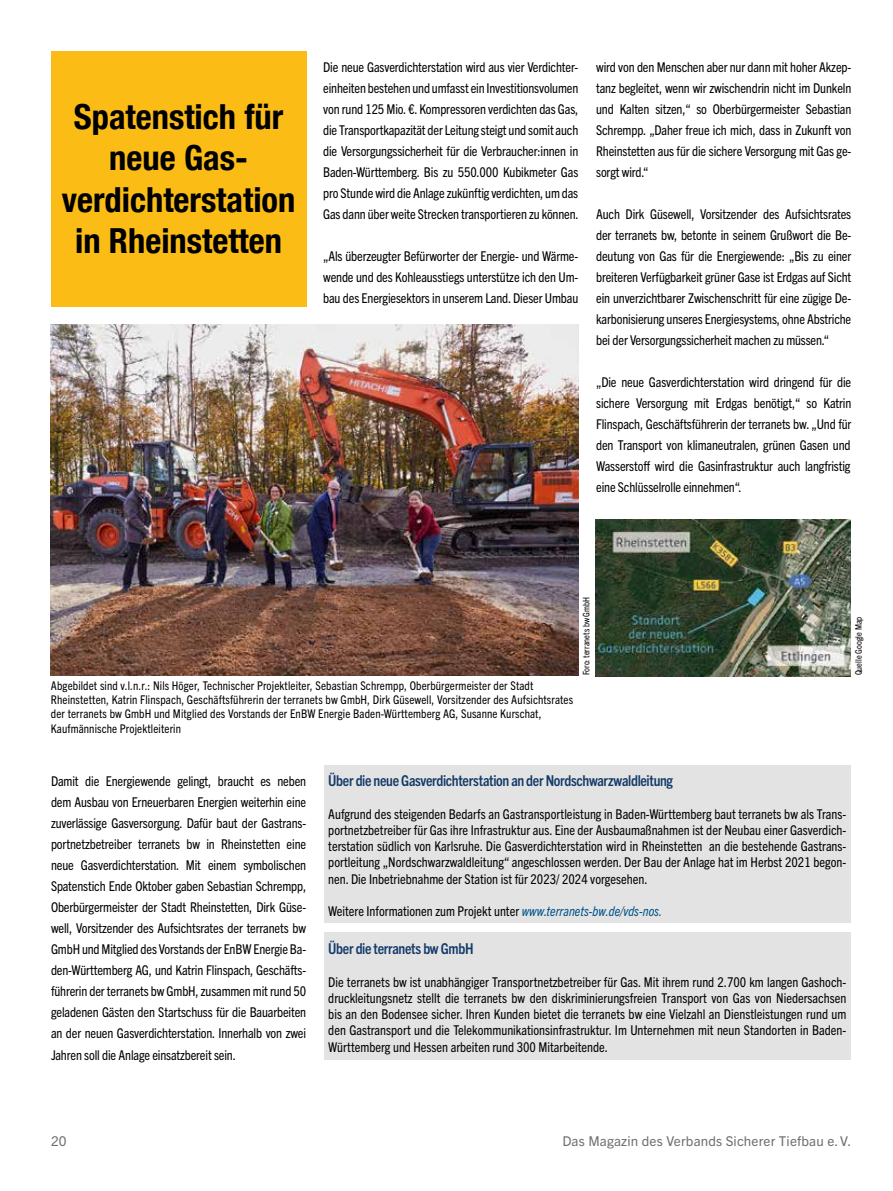
<style>
.page{position:relative;width:893px;height:1191px;background:#fff}
.page>*{position:absolute;margin:0;border:0;box-sizing:border-box;transform-origin:0 0}
.t1{font:700 condensed 34.5px/41.4px "Helvetica Neue LT";color:#000;text-align:center}
.t2{font:700 condensed 15px "Trade Gothic Next LT Pro";letter-spacing:-.02em;color:#133a68}
.t3{font:condensed 13.5px/21px "Trade Gothic Next LT Pro";letter-spacing:-.01em;color:#000;text-align:justify}
.t4{font:13.5px "Trade Gothic Next LT Pro";letter-spacing:.01em;color:#6e6e6e}
.t5{font:condensed 12px/14.4px "Trade Gothic Next LT Pro";letter-spacing:.01em;color:#000}
.t6{font:condensed 9px "Trade Gothic Next LT Pro";color:#000}
.s1{font-style:italic;color:#00538b}
</style>
<div class="page">
<div style="left:51px;top:51px;width:255px;height:255px;background:#fbbc16"></div>
<img style="left:51px;top:325px;width:527px;height:351px">
<div style="left:324px;top:765px;width:526px;height:157px;background:#e3e3e3"></div>
<div style="left:324px;top:932px;width:526px;height:127px;background:#e3e3e3"></div>
<img style="left:595px;top:519px;width:255px;height:157px">
<h1 class="t1" style="left:62px;top:96px;width:235px">Spatenstich für neue Gas&shy;verdichterstation in Rheinstetten</h1>
<p class="t3" style="left:323px;top:56px;width:257px">Die neue Gasverdichterstation wird aus vier Verdichter&shy;einheiten bestehen und umfasst ein Investitionsvolumen von rund 125 Mio. €. Kompressoren verdichten das Gas, die Transportkapazität der Leitung steigt und somit auch die Versorgungssicherheit für die Verbraucher:innen in Baden-Württemberg. Bis zu 550.000 Kubikmeter Gas pro Stunde wird die Anlage zukünftig verdichten, um das Gas dann über weite Strecken transportieren zu können.</p>
<p class="t3" style="left:323px;top:245px;width:257px">„Als überzeugter Befürworter der Energie- und Wärme&shy;wende und des Kohleausstiegs unterstütze ich den Um&shy;bau des Energiesektors in unserem Land. Dieser Umbau</p>
<p class="t3" style="left:596px;top:56px;width:257px">wird von den Menschen aber nur dann mit hoher Akzep&shy;tanz begleitet, wenn wir zwischendrin nicht im Dunkeln und Kalten sitzen,“ so Oberbürgermeister Sebastian Schrempp. „Daher freue ich mich, dass in Zukunft von Rheinstetten aus für die sichere Versorgung mit Gas ge&shy;sorgt wird.“</p>
<p class="t3" style="left:596px;top:203px;width:257px">Auch Dirk Güsewell, Vorsitzender des Aufsichtsrates der terranets bw, betonte in seinem Grußwort die Be&shy;deutung von Gas für die Energiewende: „Bis zu einer breiteren Verfügbarkeit grüner Gase ist Erdgas auf Sicht ein unverzichtbarer Zwischenschritt für eine zügige De&shy;karbonisierung unseres Energiesystems, ohne Abstriche bei der Versorgungssicherheit machen zu müssen.“</p>
<p class="t3" style="left:596px;top:371px;width:257px">„Die neue Gasverdichterstation wird dringend für die sichere Versorgung mit Erdgas benötigt,“ so Katrin Flinspach, Geschäftsführerin der terranets bw. „Und für den Transport von klimaneutralen, grünen Gasen und Wasserstoff wird die Gasinfrastruktur auch langfristig eine Schlüsselrolle einnehmen“.</p>
<p class="t6" style="left:580px;top:675px;width:80px;rotate:-90deg">Foro: terranets bw GmbH</p>
<p class="t6" style="left:852px;top:675px;width:60px;rotate:-90deg">Quelle Google Map</p>
<p class="t5" style="left:51px;top:677px;width:524px">Abgebildet sind v.l.n.r.: Nils Höger, Technischer Projektleiter, Sebastian Schrempp, Oberbürgermeister der Stadt Rheinstetten, Katrin Flinspach, Geschäftsführerin der terranets bw GmbH, Dirk Güsewell, Vorsitzender des Aufsichtsrates der terranets bw GmbH und Mitglied des Vorstands der EnBW Energie Baden-Württemberg AG, Susanne Kurschat, Kaufmännische Projektleiterin</p>
<p class="t2" style="left:328px;top:770px;width:346px">Über die neue Gasverdichterstation an der Nordschwarzwaldleitung</p>
<p class="t3" style="left:328px;top:805px;width:520px;line-height:16.2px">Aufgrund des steigenden Bedarfs an Gastransportleistung in Baden-Württemberg baut terranets bw als Trans&shy;portnetzbetreiber für Gas ihre Infrastruktur aus. Eine der Ausbaumaßnahmen ist der Neubau einer Gasverdich&shy;terstation südlich von Karlsruhe. Die Gasverdichterstation wird in Rheinstetten an die bestehende Gastrans&shy;portleitung „Nordschwarzwaldleitung“ angeschlossen werden. Der Bau der Anlage hat im Herbst 2021 begon&shy;nen. Die Inbetriebnahme der Station ist für 2023/ 2024 vorgesehen.</p>
<p class="t3" style="left:328px;top:899px;width:336px">Weitere Informationen zum Projekt unter <span class="s1">www.terranets-bw.de/vds-nos.</span></p>
<p class="t2" style="left:328px;top:938px;width:147px">Über die terranets bw GmbH</p>
<p class="t3" style="left:328px;top:973px;width:520px;line-height:16.2px">Die terranets bw ist unabhängiger Transportnetzbetreiber für Gas. Mit ihrem rund 2.700 km langen Gashoch&shy;druckleitungsnetz stellt die terranets bw den diskriminierungsfreien Transport von Gas von Niedersachsen bis an den Bodensee sicher. Ihren Kunden bietet die terranets bw eine Vielzahl an Dienstleistungen rund um den Gastransport und die Telekommunikationsinfrastruktur. Im Unternehmen mit neun Standorten in Baden-Württemberg und Hessen arbeiten rund 300 Mitarbeitende.</p>
<p class="t3" style="left:51px;top:770px;width:257px">Damit die Energiewende gelingt, braucht es neben dem Ausbau von Erneuerbaren Energien weiterhin eine zuverlässige Gasversorgung. Dafür baut der Gastrans&shy;portnetzbetreiber terranets bw in Rheinstetten eine neue Gasverdichterstation. Mit einem symbolischen Spatenstich Ende Oktober gaben Sebastian Schrempp, Oberbürgermeister der Stadt Rheinstetten, Dirk Güse&shy;well, Vorsitzender des Aufsichtsrates der terranets bw GmbH und Mitglied des Vorstands der EnBW Energie Ba&shy;den-Württemberg AG, und Katrin Flinspach, Geschäfts&shy;führerin der terranets bw GmbH, zusammen mit rund 50 geladenen Gästen den Startschuss für die Bauarbeiten an der neuen Gasverdichterstation. Innerhalb von zwei Jahren soll die Anlage einsatzbereit sein.</p>
<p class="t4" style="left:51px;top:1131px;width:17px">20</p>
<p class="t4" style="left:562px;top:1131px;width:290px">Das Magazin des Verbands Sicherer Tiefbau e.V.</p>
</div>
